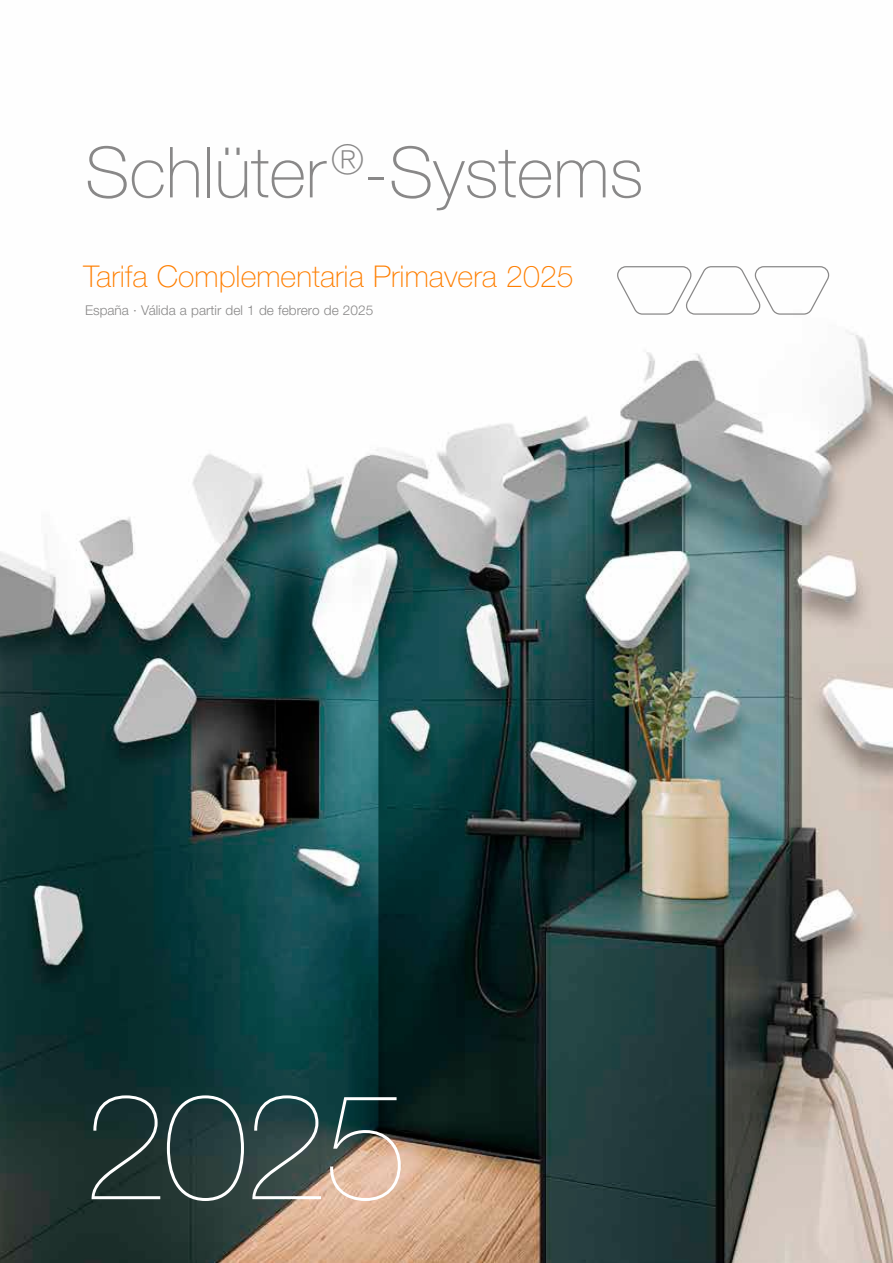
<style>
.page{position:relative;width:893px;height:1263px;background:#fff}
.page>*{position:absolute;margin:0;border:0;box-sizing:border-box;transform-origin:0 0}
.t1{font:200 150px "Helvetica Neue LT Pro";color:#fff}
.t2{font:100 70.5px "Helvetica Neue LT Pro";color:#898888}
.t3{font:100 30px "Helvetica Neue LT Pro";color:#ff7e00}
.t4{font:300 13.5px "Helvetica Neue LTW1 G";color:#898888}
</style>
<div class="page">
<img style="left:0;top:273px;width:893px;height:990px">
<svg style="left:617px;top:266px;width:212px;height:49px"></svg>
<h2 class="t2" style="left:85px;top:132px;width:560px">Schlüter <sup>®</sup>-Systems</h2>
<h3 class="t3" style="left:83px;top:259px;width:492px">Tarifa Complementaria Primavera 2025</h3>
<p class="t4" style="left:85px;top:302px;width:290px">España · Válida a partir del 1 de febrero de 2025</p>
<h1 class="t1" style="left:83px;top:1059px;width:326px">2025</h1>
</div>
